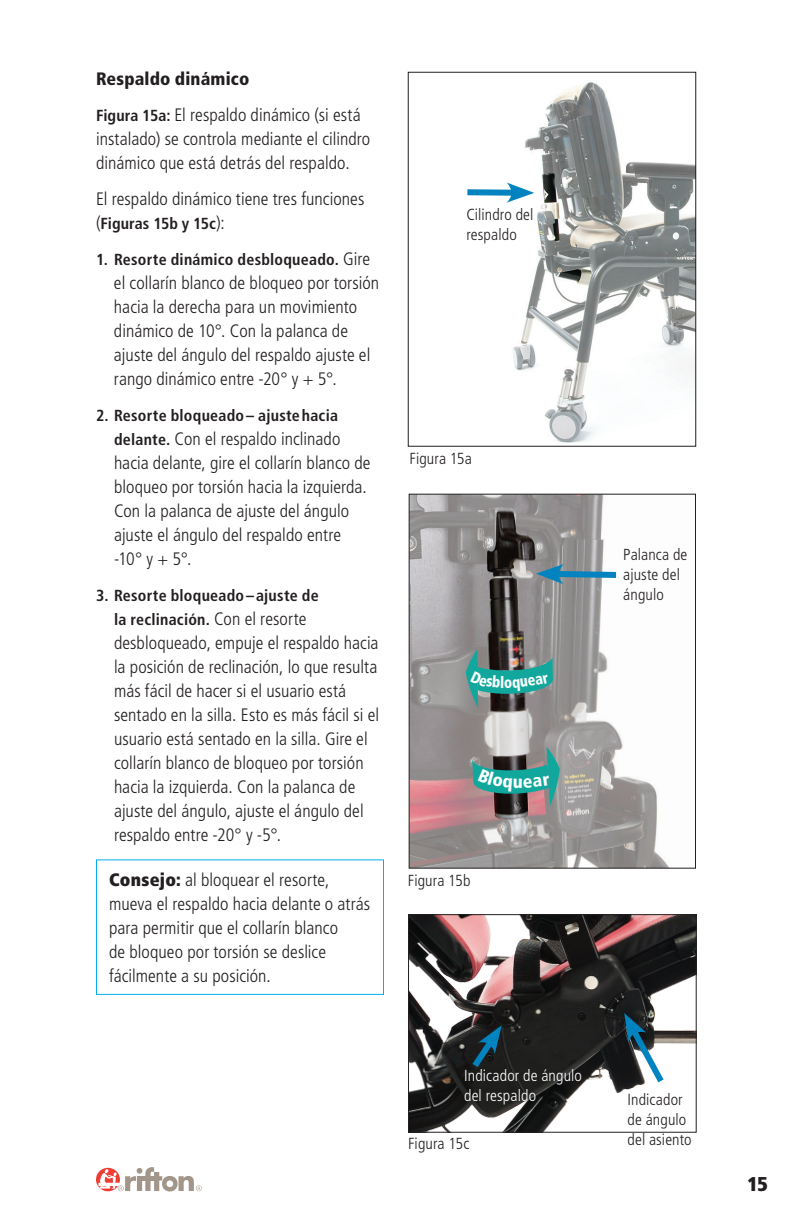
<style>
.page{position:relative;width:792px;height:1224px;background:#fff}
.page>*{position:absolute;margin:0;border:0;box-sizing:border-box;transform-origin:0 0}
.t1{font:900 condensed 20px "Frutiger LT Std";color:#231f20}
.t2{font:300 condensed 18px/24px "Frutiger LT Std";letter-spacing:.005em;color:#231f20}
.t3{font:900 condensed 18px "Frutiger LT Std";color:#fff}
.t4{font:700 condensed 16px/24px "Frutiger LT Std";letter-spacing:.015em;color:#231f20;text-align:center}
.t5{font:300 condensed 16px/20px "Frutiger LT Std";letter-spacing:.01em;color:#231f20}
.t6{font:300 condensed 16px/20px "Frutiger LT Std";letter-spacing:.01em;color:#fff}
.s1{font-weight:900}
.s2{font-weight:700;font-size:16px}
.s3{font-weight:300;font-size:18px}
</style>
<div class="page">
<svg style="left:96px;top:1168px;width:24px;height:23px"></svg>
<svg style="left:98px;top:1167px;width:104px;height:24px"></svg>
<div style="left:96px;top:859px;width:288px;height:136px;border:1px solid #00aeef"></div>
<img style="left:411px;top:496px;width:257px;height:370px">
<div style="left:409px;top:494px;width:287px;height:374px;border:1px solid #231f20"></div>
<svg style="left:536px;top:564px;width:86px;height:20px"></svg>
<img style="left:507px;top:82px;width:187px;height:361px">
<div style="left:408px;top:72px;width:288px;height:374px;border:1px solid #231f20"></div>
<div style="left:467px;top:189px;width:51px;height:7px;background:#0083bf"></div>
<svg style="left:506px;top:183px;width:28px;height:20px"></svg>
<img style="left:410px;top:916px;width:284px;height:214px">
<div style="left:408px;top:914px;width:288px;height:218px;border:1px solid #231f20"></div>
<svg style="left:467px;top:1025px;width:35px;height:49px;background:#17333f"></svg>
<svg style="left:624px;top:1013px;width:45px;height:76px"></svg>
<svg style="left:466px;top:650px;width:87px;height:58px;background:#48847f"></svg>
<svg style="left:472px;top:746px;width:90px;height:60px;background:#598a87"></svg>
<p class="t2" style="left:96px;top:61px;width:266px;line-height:36px"><span class="s1">Respaldo dinámico<br></span><span class="s2">Figura 15a:</span> El respaldo dinámico (si está</p>
<p class="t2" style="left:96px;top:127px;width:276px">instalado) se controla mediante el cilindro dinámico que está detrás del respaldo.</p>
<p class="t2" style="left:96px;top:187px;width:270px">El respaldo dinámico tiene tres funciones</p>
<p class="t4" style="left:96px;top:212px;width:130px"><span class="s3">(</span>Figuras 15b y 15c<span class="s3">):</span></p>
<p class="t4" style="left:96px;top:248px;width:276px">1. Resorte dinámico desbloqueado. <span class="s3">Gire</span></p>
<p class="t2" style="left:114px;top:271px;width:267px">el collarín blanco de bloqueo por torsión hacia la derecha para un movimiento dinámico de 10°. Con la palanca de ajuste del ángulo del respaldo ajuste el rango dinámico entre -20° y + 5°.</p>
<p class="t4" style="left:96px;top:404px;width:244px">2. Resorte bloqueado– ajustehacia</p>
<p class="t2" style="left:114px;top:427px;width:258px"><span class="s2">delante.</span> Con el respaldo inclinado hacia delante, gire el collarín blanco de bloqueo por torsión hacia la izquierda.<br>Con la palanca de ajuste del ángulo ajuste el ángulo del respaldo entre -10° y + 5°.</p>
<p class="t4" style="left:96px;top:584px;width:224px">3. Resorte bloqueado–ajuste de la reclinación. <span class="s3">Con el resorte</span></p>
<p class="t2" style="left:114px;top:631px;width:267px">desbloqueado, empuje el respaldo hacia la posición de reclinación, lo que resulta más fácil de hacer si el usuario está sentado en la silla. Esto es más fácil si el usuario está sentado en la silla. Gire el collarín blanco de bloqueo por torsión hacia la izquierda. Con la palanca de ajuste del ángulo, ajuste el ángulo del respaldo entre -20° y -5°.</p>
<p class="t2" style="left:109px;top:868px;width:263px"><span class="s1">Consejo:</span> al bloquear el resorte, mueva el respaldo hacia delante o atrás para permitir que el collarín blanco<br>de bloqueo por torsión se deslice fácilmente a su posición.</p>
<p class="t5" style="left:466px;top:205px;width:69px">Cilindro del respaldo</p>
<p class="t5" style="left:409px;top:449px;width:64px">Figura 15a</p>
<p class="t5" style="left:408px;top:871px;width:64px">Figura 15b</p>
<p class="t3" style="left:513px;top:771px;width:12px">u</p>
<p class="t6" style="left:464px;top:1066px;width:119px">Indicador de ángulo del respaldo</p>
<p class="t5" style="left:408px;top:1134px;width:63px">Figura 15c</p>
<p class="t5" style="left:623px;top:545px;width:66px">Palanca de ajuste del ángulo</p>
<p class="t5" style="left:628px;top:1089px;width:66px">Indicador de ángulo del asiento</p>
<p class="t1" style="left:747px;top:1172px;width:22px">15</p>
</div>
